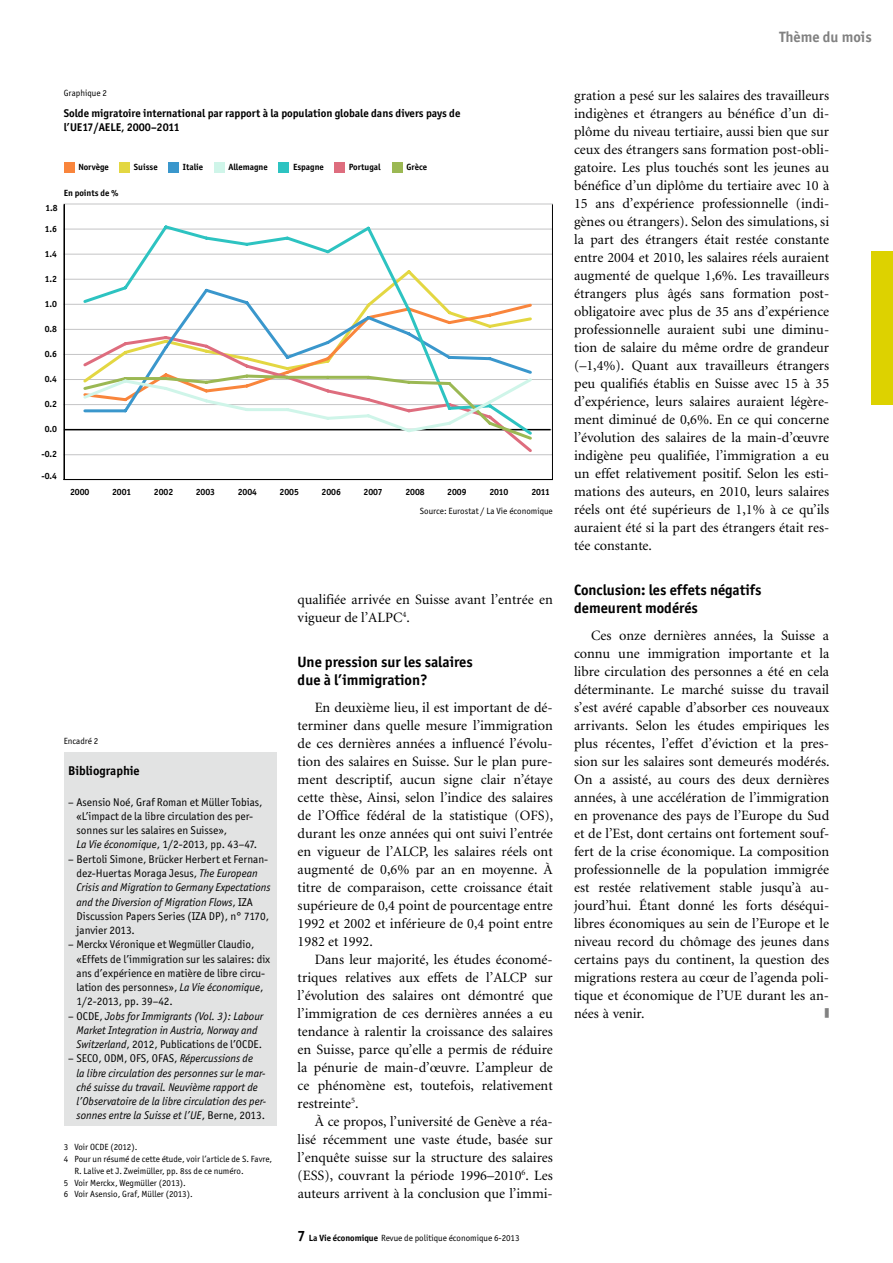
<style>
.page{position:relative;width:893px;height:1263px;background:#fff}
.page>*{position:absolute;margin:0;border:0;box-sizing:border-box;transform-origin:0 0}
.t1{font:700 15px/18px "Officina San ITC";color:#000}
.t2{font:700 15px "Officina San ITC";color:#818181}
.t3{font:14.25px/18px "Minion";color:#000;text-align:justify}
.t4{font:700 12.75px "Officina San ITC";color:#000}
.t5{font:12px "Universal Newswith Comm Pi";color:#818181;scale:.4 1}
.t6{font:11.25px/14.2px "Officina San ITC";color:#000}
.t7{font:italic 11.25px/14.2px "Officina San ITC";color:#000}
.t8{font:700 11.25px/14.2px "Officina San ITC";color:#000}
.t9{font:9px "Officina San ITC";color:#000}
.t10{font:700 9px "Officina San ITC";color:#000}
.s1{font-style:italic}
.s2{font-style:normal}
.s3{font-weight:700;font-size:15px}
.s4{font-weight:700}
</style>
<div class="page">
<div style="left:872px;top:252px;width:21px;height:153px;background:#ddd200"></div>
<div style="left:64px;top:752px;width:212px;height:373px;background:#e2e3e3"></div>
<hr style="left:64px;top:454px;width:488px;height:1px;background:#c4c4c5">
<hr style="left:64px;top:429px;width:488px;height:1px;background:#c4c4c5">
<hr style="left:64px;top:404px;width:488px;height:1px;background:#c4c4c5">
<hr style="left:64px;top:379px;width:488px;height:1px;background:#c4c4c5">
<hr style="left:64px;top:354px;width:488px;height:1px;background:#c4c4c5">
<hr style="left:64px;top:329px;width:488px;height:1px;background:#c4c4c5">
<hr style="left:64px;top:304px;width:488px;height:1px;background:#c4c4c5">
<hr style="left:64px;top:279px;width:488px;height:1px;background:#c4c4c5">
<hr style="left:64px;top:254px;width:488px;height:1px;background:#c4c4c5">
<hr style="left:64px;top:229px;width:488px;height:1px;background:#c4c4c5">
<hr style="left:64px;top:204px;width:488px;height:1px;background:#c4c4c5">
<hr style="left:65px;top:429px;width:486px;height:1px;background:#000">
<svg style="left:81px;top:442px;width:454px;height:13px"></svg>
<svg style="left:81px;top:225px;width:454px;height:206px"></svg>
<svg style="left:81px;top:373px;width:453px;height:69px"></svg>
<div style="left:64px;top:162px;width:11px;height:11px;background:#f9853c"></div>
<div style="left:119px;top:162px;width:11px;height:11px;background:#e3d742"></div>
<div style="left:168px;top:162px;width:11px;height:11px;background:#3a97cc"></div>
<div style="left:214px;top:162px;width:11px;height:11px;background:#cff5e9"></div>
<div style="left:278px;top:162px;width:11px;height:11px;background:#2dc3c1"></div>
<div style="left:334px;top:162px;width:11px;height:11px;background:#de6d7e"></div>
<hr style="left:552px;top:205px;width:1px;height:274px;background:#000">
<hr style="left:64px;top:205px;width:1px;height:274px;background:#000">
<hr style="left:64px;top:479px;width:488px;height:1px;background:#000">
<div style="left:392px;top:162px;width:11px;height:11px;background:#9bb853"></div>
<p class="t9" style="left:64px;top:87px;width:45px">Graphique 2</p>
<p class="t8" style="left:64px;top:106px;width:398px">Solde migratoire international par rapport à la population globale dans divers pays de l’UE17/AELE, 2000–2011</p>
<p class="t10" style="left:78px;top:162px;width:32px">Norvège</p>
<p class="t10" style="left:134px;top:162px;width:25px">Suisse</p>
<p class="t10" style="left:183px;top:162px;width:22px">Italie</p>
<p class="t10" style="left:228px;top:162px;width:41px">Allemagne</p>
<p class="t10" style="left:293px;top:162px;width:32px">Espagne</p>
<p class="t10" style="left:349px;top:162px;width:33px">Portugal</p>
<p class="t10" style="left:64px;top:187px;width:57px">En points de %</p>
<p class="t10" style="left:46px;top:202px;width:14px">1.8</p>
<p class="t10" style="left:45px;top:223px;width:14px">1.6</p>
<p class="t10" style="left:45px;top:248px;width:14px">1.4</p>
<p class="t10" style="left:45px;top:273px;width:14px">1.2</p>
<p class="t10" style="left:45px;top:298px;width:14px">1.0</p>
<p class="t10" style="left:45px;top:323px;width:14px">0.8</p>
<p class="t10" style="left:45px;top:348px;width:14px">0.6</p>
<p class="t10" style="left:45px;top:373px;width:14px">0.4</p>
<p class="t10" style="left:45px;top:398px;width:14px">0.2</p>
<p class="t10" style="left:45px;top:423px;width:14px">0.0</p>
<p class="t10" style="left:41px;top:448px;width:17px">-0.2</p>
<p class="t10" style="left:41px;top:470px;width:17px">-0.4</p>
<p class="t10" style="left:407px;top:162px;width:22px">Grèce</p>
<p class="t10" style="left:70px;top:486px;width:21px">2000</p>
<p class="t10" style="left:112px;top:486px;width:21px">2001</p>
<p class="t10" style="left:154px;top:486px;width:21px">2002</p>
<p class="t10" style="left:196px;top:486px;width:21px">2003</p>
<p class="t10" style="left:238px;top:486px;width:21px">2004</p>
<p class="t10" style="left:280px;top:486px;width:21px">2005</p>
<p class="t10" style="left:322px;top:486px;width:21px">2006</p>
<p class="t10" style="left:364px;top:486px;width:21px">2007</p>
<p class="t10" style="left:405px;top:486px;width:21px">2008</p>
<p class="t10" style="left:447px;top:486px;width:21px">2009</p>
<p class="t10" style="left:489px;top:486px;width:20px">2010</p>
<p class="t10" style="left:531px;top:486px;width:20px">2011</p>
<p class="t9" style="left:420px;top:505px;width:134px">Source: Eurostat / La Vie économique</p>
<p class="t9" style="left:64px;top:735px;width:36px">Encadré 2</p>
<p class="t4" style="left:68px;top:763px;width:73px">Bibliographie</p>
<p class="t6" style="left:77px;top:795px;width:188px;text-indent:-9px">– Asensio Noé, Graf Roman et Müller Tobias, «L’impact de la libre circulation des per&shy;sonnes sur les salaires en Suisse»,<br><span class="s1">La Vie économique</span>, 1/2-2013, pp. 43–47.</p>
<p class="t6" style="left:77px;top:852px;width:196px;text-indent:-9px">– Bertoli Simone, Brücker Herbert et Fernan&shy;dez-Huertas Moraga Jesus, <span class="s1">The European Crisis and Migration to Germany Expectations and the Diversion of Migration Flows</span>, IZA Discussion Papers Series (IZA DP), n° 7170, janvier 2013.</p>
<p class="t6" style="left:77px;top:937px;width:195px;text-indent:-9px">– Merckx Véronique et Wegmüller Claudio, «Effets de l’immigration sur les salaires: dix ans d’expérience en matière de libre circu&shy;lation des personnes», <span class="s1">La Vie économique</span>, 1/2-2013, pp. 39–42.</p>
<p class="t7" style="left:77px;top:1009px;width:188px;text-indent:-9px"><span class="s2">– OCDE,</span> Jobs for Immigrants (Vol. 3): Labour<br>Market Integration in Austria, Norway and<br>Switzerland<span class="s2">, 2012, Publications de l’OCDE.</span></p>
<p class="t7" style="left:77px;top:1051px;width:191px;text-indent:-9px"><span class="s2">– SECO, ODM, OFS, OFAS,</span> Répercussions de<br>la libre circulation des personnes sur le mar&shy;ché suisse du travail. Neuvième rapport de l’Observatoire de la libre circulation des per&shy;sonnes entre la Suisse et l’UE<span class="s2">, Berne, 2013.</span></p>
<p class="t9" style="left:64px;top:1141px;width:75px">3 Voir OCDE (2012).</p>
<p class="t9" style="left:64px;top:1153px;width:210px">4 Pour un résumé de cette étude, voir l’article de S. Favre,</p>
<p class="t9" style="left:74px;top:1165px;width:171px">R. Lalive et J. Zweimüller, pp. 8ss de ce numéro.</p>
<p class="t9" style="left:64px;top:1177px;width:124px">5 Voir Merckx, Wegmüller (2013).</p>
<p class="t9" style="left:64px;top:1189px;width:130px">6 Voir Asensio, Graf, Müller (2013).</p>
<p class="t3" style="left:298px;top:590px;width:257px">qualifiée arrivée en Suisse avant l’entrée en vigueur de l’ALPC<sup>4</sup>.</p>
<p class="t1" style="left:298px;top:652px;width:177px">Une pression sur les salaires due à l’immigration?</p>
<p class="t3" style="left:298px;top:698px;width:257px;text-indent:17px">En deuxième lieu, il est important de dé&shy;terminer dans quelle mesure l’immigration de ces dernières années a influencé l’évolu&shy;tion des salaires en Suisse. Sur le plan pure&shy;ment descriptif, aucun signe clair n’étaye cette thèse, Ainsi, selon l’indice des salaires de l’Office fédéral de la statistique (OFS), durant les onze années qui ont suivi l’entrée en vigueur de l’ALCP, les salaires réels ont augmenté de 0,6% par an en moyenne. À titre de comparaison, cette croissance était supérieure de 0,4 point de pourcentage entre 1992 et 2002 et inférieure de 0,4 point entre 1982 et 1992.</p>
<p class="t3" style="left:298px;top:950px;width:257px;text-indent:17px">Dans leur majorité, les études économé&shy;triques relatives aux effets de l’ALCP sur l’évolution des salaires ont démontré que l’immigration de ces dernières années a eu tendance à ralentir la croissance des salaires en Suisse, parce qu’elle a permis de réduire la pénurie de main-d’œuvre. L’ampleur de ce phénomène est, toutefois, relativement restreinte<sup>5</sup>.</p>
<p class="t3" style="left:298px;top:1112px;width:257px;text-indent:17px">À ce propos, l’université de Genève a réa&shy;lisé récemment une vaste étude, basée sur l’enquête suisse sur la structure des salaires (ESS), couvrant la période 1996–2010<sup>6</sup>. Les auteurs arrivent à la conclusion que l’immi-</p>
<p class="t9" style="left:298px;top:1232px;width:223px"><span class="s3">7</span> <span class="s4">La Vie économique</span> Revue de politique économique 6-2013</p>
<p class="t2" style="left:779px;top:27px;width:94px">Thème du mois</p>
<p class="t3" style="left:574px;top:86px;width:257px;text-align:left">gration a pesé sur les salaires des travailleurs indigènes et étrangers au bénéfice d’un di&shy;plôme du niveau tertiaire, aussi bien que sur ceux des étrangers sans formation post-obli&shy;gatoire. Les plus touchés sont les jeunes au bénéfice d’un diplôme du tertiaire avec 10 à 15 ans d’expérience professionnelle (indi&shy;gènes ou étrangers). Selon des simulations, si la part des étrangers était restée constante entre 2004 et 2010, les salaires réels auraient augmenté de quelque 1,6%. Les travailleurs étrangers plus âgés sans formation post&shy;obligatoire avec plus de 35 ans d’expérience professionnelle auraient subi une diminu&shy;tion de salaire du même ordre de grandeur (–1,4%). Quant aux travailleurs étrangers peu qualifiés établis en Suisse avec 15 à 35 d’expérience, leurs salaires auraient légère&shy;ment diminué de 0,6%. En ce qui concerne l’évolution des salaires de la main-d’œuvre indigène peu qualifiée, l’immigration a eu un effet relativement positif. Selon les esti&shy;mations des auteurs, en 2010, leurs salaires réels ont été supérieurs de 1,1% à ce qu’ils auraient été si la part des étrangers était res&shy;tée constante.</p>
<p class="t1" style="left:574px;top:580px;width:189px">Conclusion: les effets négatifs demeurent modérés</p>
<p class="t3" style="left:574px;top:626px;width:257px;text-indent:17px">Ces onze dernières années, la Suisse a connu une immigration importante et la libre circulation des personnes a été en cela déterminante. Le marché suisse du travail s’est avéré capable d’absorber ces nouveaux arrivants. Selon les études empiriques les plus récentes, l’effet d’éviction et la pres&shy;sion sur les salaires sont demeurés modérés.<br>On a assisté, au cours des deux dernières années, à une accélération de l’immigration en provenance des pays de l’Europe du Sud et de l’Est, dont certains ont fortement souf&shy;fert de la crise économique. La composition professionnelle de la population immigrée est restée relativement stable jusqu’à au&shy;jourd’hui. Étant donné les forts déséqui&shy;libres économiques au sein de l’Europe et le niveau record du chômage des jeunes dans certains pays du continent, la question des migrations restera au cœur de l’agenda poli&shy;tique et économique de l’UE durant les an&shy;nées à venir.</p>
<p class="t5" style="left:825px;top:1008px;width:12px">m</p>
</div>
